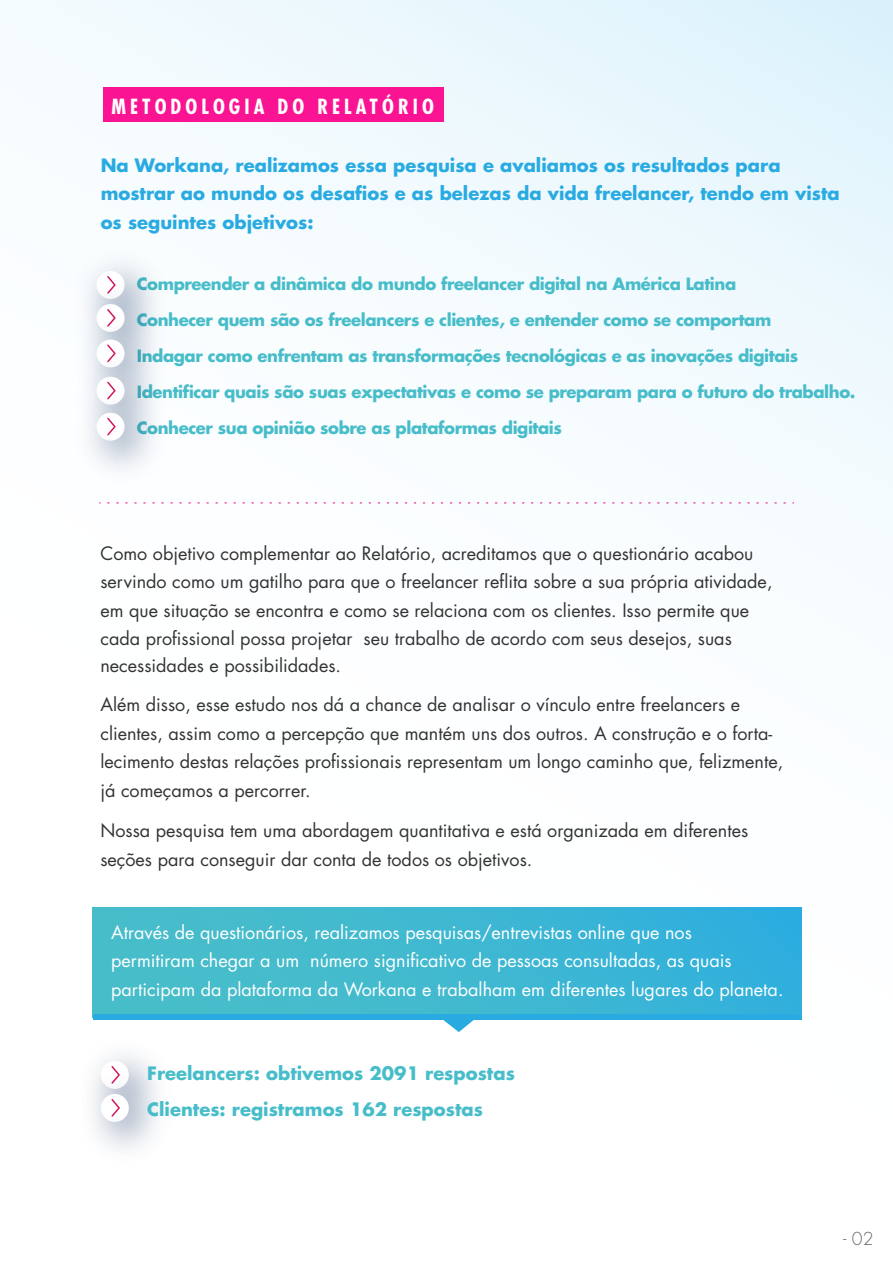
<style>
.page{position:relative;width:893px;height:1263px;background:#fff}
.page>*{position:absolute;margin:0;border:0;box-sizing:border-box;transform-origin:0 0}
.t1{font:700 condensed 20.4px "Futura Std";letter-spacing:.2em;color:#fff}
.t2{font:18px/28px "Futura Std";color:#333}
.t3{font:18px/28.5px "Futura Std";color:#fff}
.t4{font:700 18px/28.5px "Futura Std";color:#29abe2}
.t5{font:700 18px/36px "Futura Std";color:#48bdca}
.t6{font:300 17.4px "Futura Std";color:#666}
.t7{font:700 16.5px/36px "Futura Std";letter-spacing:-.025em;color:#48bdca}
</style>
<div class="page">
<div style="left:0;top:0;width:893px;height:1263px;background:linear-gradient(to bottom,#eef9fd,#fff)"></div>
<img style="left:62px;top:235px;width:118px;height:33px">
<img style="left:62px;top:268px;width:118px;height:36px">
<img style="left:66px;top:1025px;width:118px;height:33px">
<img style="left:66px;top:1058px;width:118px;height:120px">
<div style="left:101px;top:1094px;width:28px;height:28px;background:#fff;border-radius:50%"></div>
<svg style="left:111px;top:1099px;width:9px;height:18px"></svg>
<img style="left:62px;top:304px;width:118px;height:38px">
<svg style="left:97px;top:339px;width:28px;height:28px"></svg>
<img style="left:62px;top:342px;width:118px;height:35px">
<img style="left:62px;top:377px;width:118px;height:120px">
<div style="left:97px;top:413px;width:28px;height:28px;background:#fff;border-radius:50%"></div>
<svg style="left:107px;top:417px;width:9px;height:19px"></svg>
<div style="left:103px;top:87px;width:341px;height:34px;background:#fa1493"></div>
<svg style="left:108px;top:503px;width:686px;height:1px"></svg>
<div style="left:93px;top:907px;width:708px;height:110px;background:linear-gradient(to right,#4cbfc7,#31b0dc)"></div>
<div style="left:93px;top:1014px;width:708px;height:5px;background:#29abe2"></div>
<svg style="left:443px;top:1019px;width:31px;height:13px"></svg>
<p class="t1" style="left:111px;top:94px;width:324px">METODOLOGIA DO RELATÓRIO</p>
<p class="t4" style="left:101px;top:150px;width:741px">Na Workana, realizamos essa pesquisa e avaliamos os resultados para mostrar ao mundo os desafios e as belezas da vida freelancer, tendo em vista os seguintes objetivos:</p>
<p class="t7" style="left:137px;top:265px;width:720px">Compreender a dinâmica do mundo freelancer digital na América Latina<br>Conhecer quem são os freelancers e clientes, e entender como se comportam<br>Indagar como enfrentam as transformações tecnológicas e as inovações digitais Identificar quais são suas expectativas e como se preparam para o futuro do trabalho.<br>Conhecer sua opinião sobre as plataformas digitais</p>
<p class="t2" style="left:100px;top:539px;width:674px">Como objetivo complementar ao Relatório, acreditamos que o questionário acabou servindo como um gatilho para que o freelancer reflita sobre a sua própria atividade, em que situação se encontra e como se relaciona com os clientes. Isso permite que cada profissional possa projetar seu trabalho de acordo com seus desejos, suas necessidades e possibilidades.</p>
<p class="t2" style="left:100px;top:690px;width:684px;line-height:28.5px">Além disso, esse estudo nos dá a chance de analisar o vínculo entre freelancers e clientes, assim como a percepção que mantém uns dos outros. A construção e o forta&shy;lecimento destas relações profissionais representam um longo caminho que, felizmente, já começamos a percorrer.</p>
<p class="t2" style="left:100px;top:816px;width:649px;line-height:28.5px">Nossa pesquisa tem uma abordagem quantitativa e está organizada em diferentes seções para conseguir dar conta de todos os objetivos.</p>
<p class="t3" style="left:111px;top:918px;width:674px">Através de questionários, realizamos pesquisas/entrevistas online que nos<br>permitiram chegar a um número significativo de pessoas consultadas, as quais participam da plataforma da Workana e trabalham em diferentes lugares do planeta.</p>
<p class="t5" style="left:147px;top:1055px;width:369px">Freelancers: obtivemos 2091 respostas<br>Clientes: registramos 162 respostas</p>
<p class="t6" style="left:843px;top:1227px;width:32px">- 02</p>
</div>
